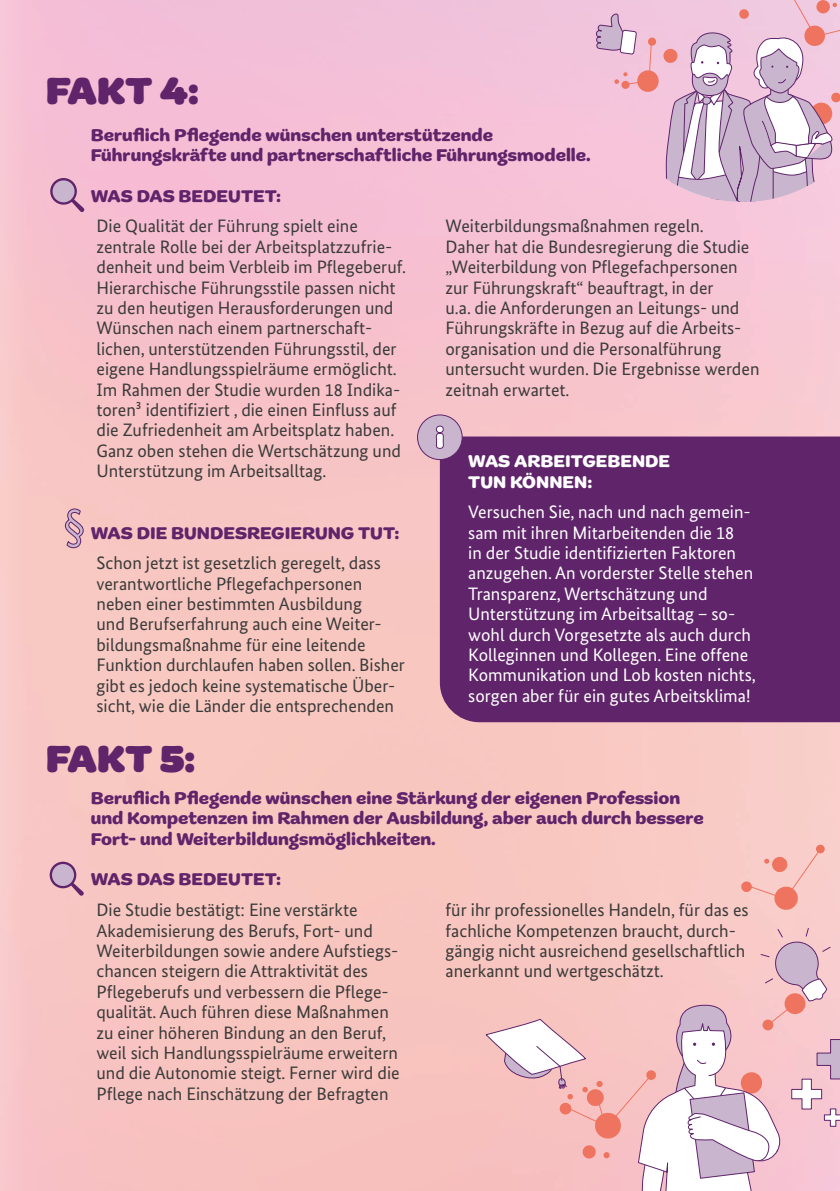
<style>
.page{position:relative;width:840px;height:1191px;background:#fff}
.page>*{position:absolute;margin:0;border:0;box-sizing:border-box;transform-origin:0 0}
.t1{font:900 40px "Marigny";letter-spacing:-.01em;color:#5f246a}
.t2{font:18px/20.4px "Bundes Sans";color:#3b3b3a}
.t3{font:18px/20.4px "Bundes Sans";color:#fff}
.t4{font:700 18px/20.4px "Marigny";color:#5f246a}
.t5{font:700 18px/20.4px "Marigny";color:#fff}
</style>
<div class="page">
<img style="left:0;top:0;width:839px;height:1191px">
<svg style="left:64px;top:508px;width:20px;height:41px"></svg>
<div style="left:439px;top:436px;width:400px;height:286px;background:#5f246a"></div>
<svg style="left:595px;top:0;width:244px;height:202px;background:#e3bed4"></svg>
<svg style="left:815px;top:844px;width:9px;height:9px"></svg>
<svg style="left:740px;top:847px;width:81px;height:64px;background:#f6beb8"></svg>
<svg style="left:484px;top:927px;width:355px;height:264px;background:#f2c7ca"></svg>
<svg style="left:581px;top:1086px;width:7px;height:6px"></svg>
<svg style="left:50px;top:178px;width:34px;height:34px"></svg>
<svg style="left:50px;top:861px;width:34px;height:34px"></svg>
<div style="left:417px;top:415px;width:45px;height:44px;background:#cab5ce;border-radius:50%"></div>
<div style="left:417px;top:414px;width:45px;height:46px;border:1px solid #5f246a;border-radius:50%"></div>
<svg style="left:435px;top:425px;width:9px;height:24px"></svg>
<h1 class="t1" style="left:46px;top:68px;width:155px">FAKT 4:</h1>
<p class="t4" style="left:91px;top:125px;width:501px">Beruflich Pflegende wünschen unterstützende<br>Führungskräfte und partnerschaftliche Führungsmodelle.</p>
<p class="t4" style="left:91px;top:186px;width:192px">WAS DAS BEDEUTET:</p>
<p class="t2" style="left:96px;top:216px;width:311px">Die Qualität der Führung spielt eine zentrale Rolle bei der Arbeitsplatzzufrie&shy;denheit und beim Verbleib im Pflegeberuf.<br>Hierarchische Führungsstile passen nicht zu den heutigen Herausforderungen und Wünschen nach einem partnerschaft&shy;lichen, unterstützenden Führungsstil, der eigene Handlungsspielräume ermöglicht.<br>Im Rahmen der Studie wurden 18 Indika&shy;toren³ identifiziert , die einen Einfluss auf die Zufriedenheit am Arbeitsplatz haben.<br>Ganz oben stehen die Wertschätzung und Unterstützung im Arbeitsalltag.</p>
<p class="t4" style="left:91px;top:523px;width:310px">WAS DIE BUNDESREGIERUNG TUT:</p>
<p class="t2" style="left:96px;top:552px;width:310px">Schon jetzt ist gesetzlich geregelt, dass verantwortliche Pflegefachpersonen neben einer bestimmten Ausbildung<br>und Berufserfahrung auch eine Weiter&shy;bildungsmaßnahme für eine leitende Funktion durchlaufen haben sollen. Bisher gibt es jedoch keine systematische Über&shy;sicht, wie die Länder die entsprechenden</p>
<h1 class="t1" style="left:46px;top:735px;width:151px">FAKT 5:</h1>
<p class="t2" style="left:445px;top:216px;width:315px">Weiterbildungsmaßnahmen regeln.<br>Daher hat die Bundesregierung die Studie „Weiterbildung von Pflegefachpersonen zur Führungskraft“ beauftragt, in der<br>u.a. die Anforderungen an Leitungs- und Führungskräfte in Bezug auf die Arbeits&shy;organisation und die Personalführung untersucht wurden. Die Ergebnisse werden zeitnah erwartet.</p>
<p class="t5" style="left:468px;top:451px;width:203px">WAS ARBEITGEBENDE<br>TUN KÖNNEN:</p>
<p class="t3" style="left:468px;top:501px;width:289px">Versuchen Sie, nach und nach gemein&shy;sam mit ihren Mitarbeitenden die 18<br>in der Studie identifizierten Faktoren anzugehen. An vorderster Stelle stehen Transparenz, Wertschätzung und Unterstützung im Arbeitsalltag – so&shy;wohl durch Vorgesetzte als auch durch Kolleginnen und Kollegen. Eine offene Kommunikation und Lob kosten nichts, sorgen aber für ein gutes Arbeitsklima!</p>
<p class="t4" style="left:91px;top:788px;width:614px">Beruflich Pflegende wünschen eine Stärkung der eigenen Profession und Kompetenzen im Rahmen der Ausbildung, aber auch durch bessere<br>Fort- und Weiterbildungsmöglichkeiten.</p>
<p class="t4" style="left:91px;top:870px;width:192px">WAS DAS BEDEUTET:</p>
<p class="t2" style="left:96px;top:899px;width:304px">Die Studie bestätigt: Eine verstärkte Akademisierung des Berufs, Fort- und Weiterbildungen sowie andere Aufstiegs&shy;chancen steigern die Attraktivität des Pflegeberufs und verbessern die Pflege&shy;qualität. Auch führen diese Maßnahmen zu einer höheren Bindung an den Beruf, weil sich Handlungsspielräume erweitern und die Autonomie steigt. Ferner wird die Pflege nach Einschätzung der Befragten</p>
<p class="t2" style="left:445px;top:899px;width:304px">für ihr professionelles Handeln, für das es fachliche Kompetenzen braucht, durch&shy;gängig nicht ausreichend gesellschaftlich anerkannt und wertgeschätzt.</p>
</div>
